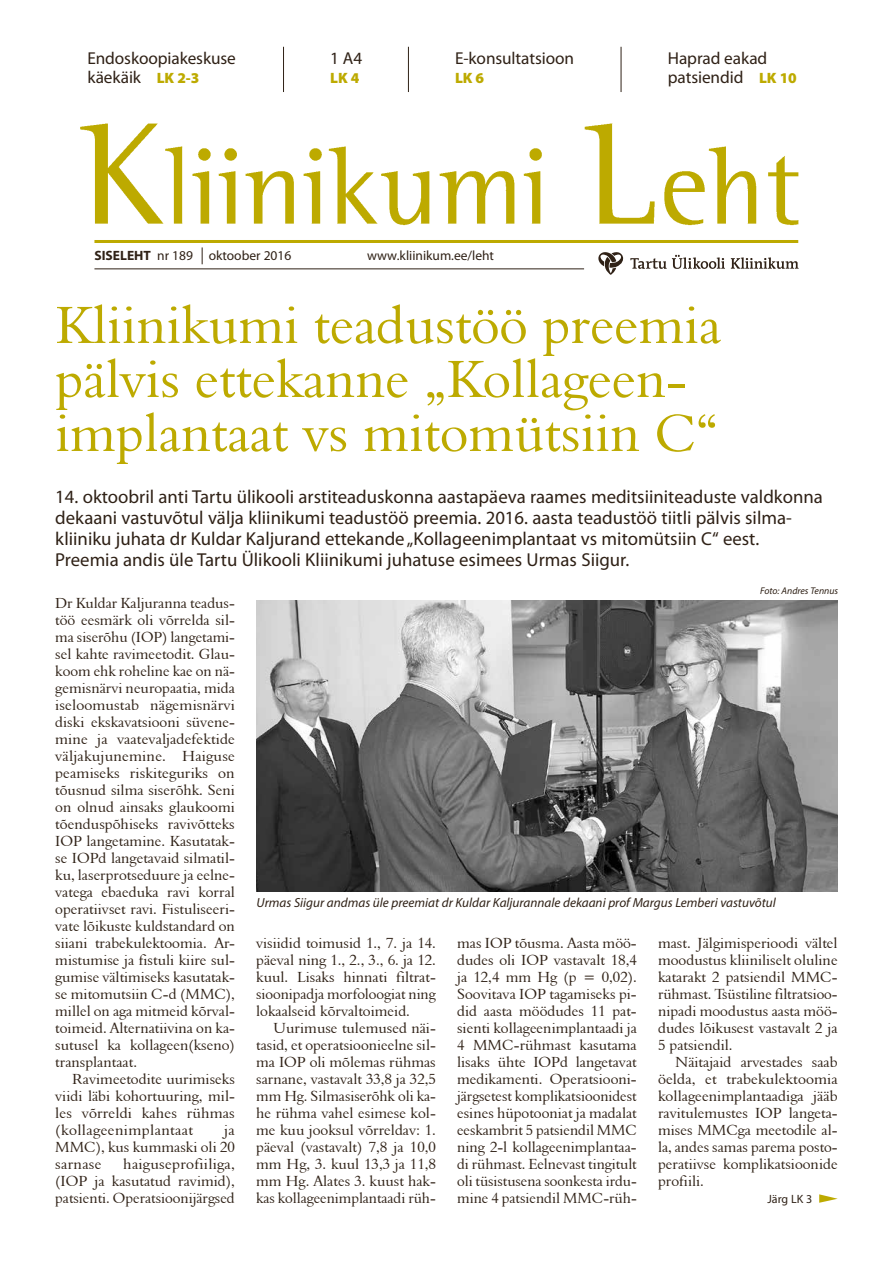
<style>
.page{position:relative;width:893px;height:1263px;background:#fff}
.page>*{position:absolute;margin:0;border:0;box-sizing:border-box;transform-origin:0 0}
.t1{font:54px/54px "Aldine 401 BT Roman A";color:#bdaa00}
.t2{font:18.75px/21px "Myriad Pro";color:#2f2116}
.t3{font:17.25px/19.5px "Myriad Pro";letter-spacing:-.005em;color:#2f2116}
.t4{font:15px/17px "Aldine 401 BT Roman A";color:#2f2116;text-align:justify}
.t5{font:900 15px "Myriad Pro";color:#bdaa00}
.t6{font:13.5px "Myriad Pro";color:#2f2116}
.t7{font:italic 13.2px "Myriad Pro";color:#2f2116}
.t8{font:12px "Myriad Pro";color:#2f2116}
.t9{font:italic 9.75px "Myriad Pro";color:#2f2116}
.s1{font-weight:900;font-size:15px;color:#bdaa00}
.s2{font-weight:700}
</style>
<div class="page">
<img style="left:80px;top:123px;width:719px;height:103px">
<hr style="left:94px;top:268px;width:490px;height:1px;background:#2f2116">
<svg style="left:630px;top:255px;width:95px;height:14px"></svg>
<svg style="left:731px;top:257px;width:68px;height:12px"></svg>
<svg style="left:598px;top:252px;width:25px;height:23px"></svg>
<hr style="left:94px;top:240px;width:704px;height:3px;background:#bdaa00">
<svg style="left:202px;top:247px;width:1px;height:17px"></svg>
<hr style="left:621px;top:47px;width:1px;height:45px;background:#2f2116">
<hr style="left:408px;top:47px;width:1px;height:45px;background:#2f2116">
<hr style="left:283px;top:47px;width:1px;height:45px;background:#2f2116">
<img style="left:256px;top:600px;width:582px;height:291px">
<svg style="left:819px;top:1194px;width:19px;height:9px"></svg>
<p class="t3" style="left:87px;top:49px;width:150px">Endoskoopiakeskuse käekäik <span class="s1">LK 2-3</span></p>
<p class="t3" style="left:455px;top:49px;width:121px">E-konsultatsioon</p>
<p class="t3" style="left:330px;top:49px;width:34px">1 A4</p>
<p class="t5" style="left:330px;top:70px;width:31px">LK 4</p>
<p class="t5" style="left:455px;top:70px;width:31px">LK 6</p>
<p class="t6" style="left:94px;top:248px;width:198px"><span class="s2">SISELEHT</span> nr 189 oktoober 2016</p>
<p class="t6" style="left:367px;top:248px;width:129px">www.kliinikum.ee/leht</p>
<p class="t3" style="left:668px;top:49px;width:130px">Haprad eakad patsiendid <span class="s1">LK 10</span></p>
<h1 class="t1" style="left:55px;top:297px;width:667px">Kliinikumi teadustöö preemia pälvis ettekanne „Kollageen&shy;implantaat vs mitomütsiin C“</h1>
<p class="t2" style="left:55px;top:487px;width:769px">14. oktoobril anti Tartu ülikooli arstiteaduskonna aastapäeva raames meditsiiniteaduste valdkonna dekaani vastuvõtul välja kliinikumi teadustöö preemia. 2016. aasta teadustöö tiitli pälvis silma&shy;kliiniku juhata dr Kuldar Kaljurand ettekande „Kollageenimplantaat vs mitomütsiin C“ eest.<br>Preemia andis üle Tartu Ülikooli Kliinikumi juhatuse esimees Urmas Siigur.</p>
<p class="t4" style="left:55px;top:594px;width:181px">Dr Kuldar Kaljuranna teadus&shy;töö eesmärk oli võrrelda sil&shy;ma siserõhu (IOP) langetami&shy;sel kahte ravimeetodit. Glau&shy;koom ehk roheline kae on nä&shy;gemisnärvi neuropaatia, mida iseloomustab nägemisnärvi diski ekskavatsiooni süvene&shy;mine ja vaatevaljadefektide väljakujunemine. Haiguse peamiseks riskiteguriks on tõusnud silma siserõhk. Seni on olnud ainsaks glaukoomi tõenduspõhiseks ravivõtteks IOP langetamine. Kasutatak&shy;se IOPd langetavaid silmatil&shy;ku, laserprotseduure ja eelne&shy;vatega ebaeduka ravi korral operatiivset ravi. Fistuliseeri&shy;vate lõikuste kuldstandard on siiani trabekulektoomia. Ar&shy;mistumise ja fistuli kiire sul&shy;gumise vältimiseks kasutatak&shy;se mitomutsiin C-d (MMC), millel on aga mitmeid kõrval&shy;toimeid. Alternatiivina on ka&shy;sutusel ka kollageen(kseno) transplantaat.</p>
<p class="t4" style="left:55px;top:1071px;width:181px;text-indent:17px">Ravimeetodite uurimiseks viidi läbi kohortuuring, mil&shy;les võrreldi kahes rühmas (kollageenimplantaat</p>
<p class="t4" style="left:55px;top:1122px;width:181px;text-indent:169px">ja MMC), kus kummaski oli 20 sarnase</p>
<p class="t4" style="left:55px;top:1156px;width:181px;text-indent:68px">haiguseprofiiliga, (IOP ja kasutatud ravimid), patsienti. Operatsioonijärgsed</p>
<p class="t9" style="left:760px;top:585px;width:80px">Foto: Andres Tennus</p>
<p class="t7" style="left:256px;top:895px;width:521px">Urmas Siigur andmas üle preemiat dr Kuldar Kaljurannale dekaani prof Margus Lemberi vastuvõtul</p>
<p class="t4" style="left:256px;top:934px;width:181px">visiidid toimusid 1., 7. ja 14. päeval ning 1., 2., 3., 6. ja 12. kuul. Lisaks hinnati filtrat&shy;sioonipadja morfoloogiat ning lokaalseid kõrvaltoimeid.</p>
<p class="t4" style="left:256px;top:1020px;width:181px;text-indent:17px">Uurimuse tulemused näi&shy;tasid, et operatsioonieelne sil&shy;ma IOP oli mõlemas rühmas sarnane, vastavalt 33,8 ja 32,5 mm Hg. Silmasiserõhk oli ka&shy;he rühma vahel esimese kol&shy;me kuu jooksul võrreldav: 1. päeval (vastavalt) 7,8 ja 10,0 mm Hg, 3. kuul 13,3 ja 11,8 mm Hg. Alates 3. kuust hak&shy;kas kollageenimplantaadi rüh-</p>
<p class="t4" style="left:457px;top:934px;width:181px">mas IOP tõusma. Aasta möö&shy;dudes oli IOP vastavalt 18,4 ja 12,4 mm Hg (p = 0,02).<br>Soovitava IOP tagamiseks pi&shy;did aasta möödudes 11 pat&shy;sienti kollageenimplantaadi ja 4 MMC-rühmast kasutama lisaks ühte IOPd langetavat medikamenti. Operatsiooni&shy;järgsetest komplikatsioonidest esines hüpotooniat ja madalat eeskambrit 5 patsiendil MMC ning 2-l kollageenimplantaa&shy;di rühmast. Eelnevast tingitult oli tüsistusena soonkesta irdu&shy;mine 4 patsiendil MMC-rüh-</p>
<p class="t4" style="left:658px;top:934px;width:181px">mast. Jälgimisperioodi vältel moodustus kliiniliselt oluline katarakt 2 patsiendil MMC&shy;rühmast. Tsüstiline filtratsioo&shy;nipadi moodustus aasta möö&shy;dudes lõikusest vastavalt 2 ja 5 patsiendil.</p>
<p class="t4" style="left:658px;top:1054px;width:181px;text-indent:17px">Näitajaid arvestades saab öelda, et trabekulektoomia kollageenimplantaadiga jääb ravitulemustes IOP langeta&shy;mises MMCga meetodile al&shy;la, andes samas parema posto&shy;peratiivse komplikatsioonide profiili.</p>
<p class="t8" style="left:767px;top:1192px;width:46px">Järg LK 3</p>
</div>
